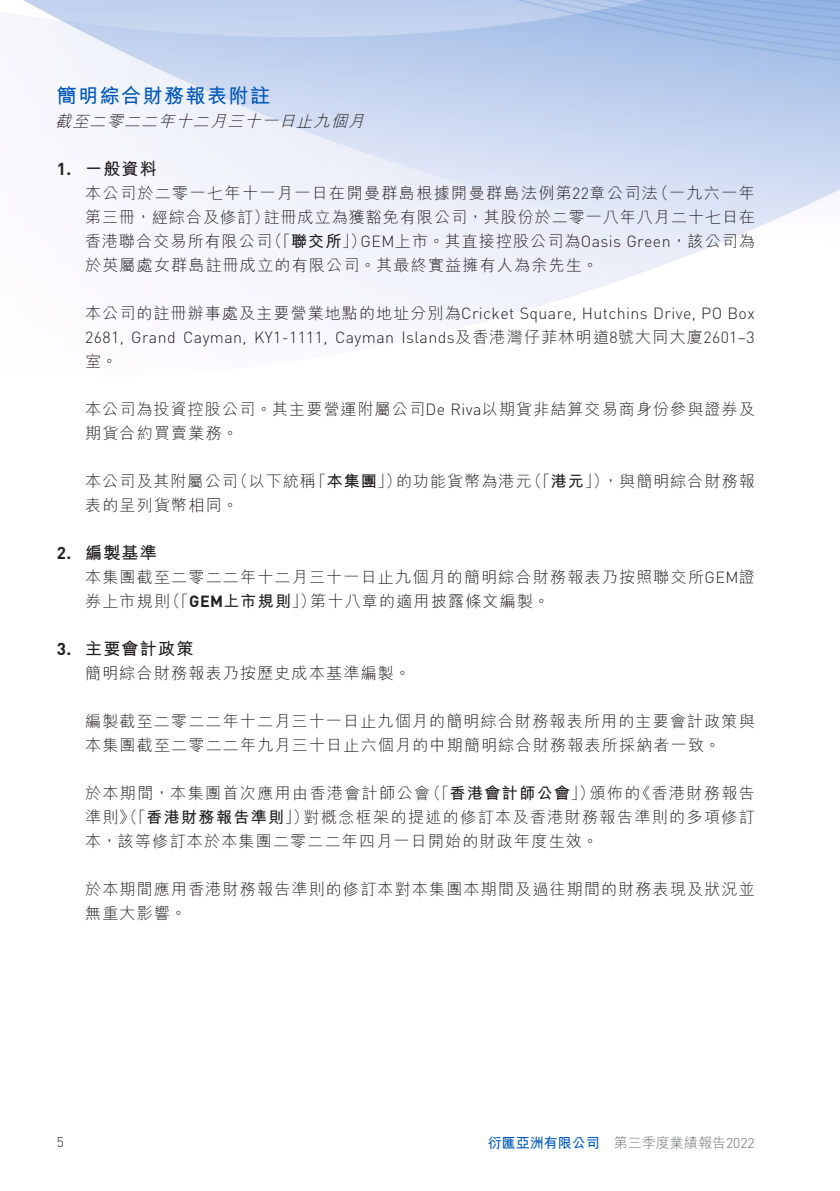
<style>
.page{position:relative;width:840px;height:1191px;background:#fff}
.page>*{position:absolute;margin:0;border:0;box-sizing:border-box;transform-origin:0 0}
._01_H1{font:700 20px "M Hei HK";letter-spacing:.075em;color:#0058b8}
._02_H2{font:700 17px "M Hei HK";letter-spacing:.075em;color:#231f20}
._02_H2-2{font:700 17px "DIN";color:#231f20}
._00_txt{font:300 16px/24px "M Hei HK";letter-spacing:.075em;color:#231f20}
._00_txt-2{font:300 16px/24px "DIN";letter-spacing:.025em;color:#231f20;text-align:right}
._00_txt-3{font:italic 300 16px "M Hei HK";color:#231f20}
._00_txt-4{font:700 16px "M Hei HK";letter-spacing:.085em;color:#231f20}
.t1{font:300 14px "M Hei HK";color:#6c6d70}
.t2{font:700 14px "M Hei HK";color:#0058b8}
.t3{font:300 14px "DIN";color:#231f20}
.s1{font-family:"DIN"}
.s2{font-weight:700}
.s3{font-family:"M Hei HK"}
.s4{font-family:"DIN";font-weight:700}
.s5{font-weight:300}
</style>
<div class="page">
<p class="_01_H1" style="left:57px;top:81px;width:215px">簡明綜合財務報表附註</p>
<p class="_00_txt-3" style="left:55px;top:113px;width:314px">截至二零二二年十二月三十一日止九個月</p>
<p class="_02_H2" style="left:85px;top:156px;width:73px">一般資料</p>
<p class="_02_H2-2" style="left:57px;top:158px;width:16px">1.</p>
<p class="_02_H2-2" style="left:57px;top:542px;width:16px">2.</p>
<p class="_02_H2-2" style="left:57px;top:638px;width:16px">3.</p>
<p class="_00_txt" style="left:652px;top:181px;width:104px">（一九六一年</p>
<p class="_00_txt" style="left:264px;top:181px;width:492px;text-indent:-179px">本公司於二零一七年十一月一日在開曼群島根據開曼群島法例第<span class="s1">22</span>章公司法<br>註冊成立為獲豁免有限公司，其股份於二零一八年八月二十七日在</p>
<p class="_00_txt" style="left:85px;top:205px;width:186px">第三冊，經綜合及修訂）</p>
<p class="_00_txt" style="left:266px;top:229px;width:101px">（「<span class="s2">聯交所</span>」）</p>
<p class="_00_txt" style="left:85px;top:229px;width:514px">香港聯合交易所有限公司<br>於英屬處女群島註冊成立的有限公司。其最終實益擁有人為余先生。</p>
<p class="_00_txt-2" style="left:85px;top:301px;width:670px"><span class="s3">本公司的註冊辦事處及主要營業地點的地址分別為</span>Cricket Square, Hutchins Drive, PO Box<br>Islands<span class="s3">及香港灣仔菲林明道</span>8<span class="s3">號大同大廈</span>2601 3–</p>
<p class="_00_txt" style="left:360px;top:229px;width:395px"><span class="s1">GEM</span>上市。其直接控股公司為<span class="s1">Oasis Green</span>，該公司為</p>
<p class="_00_txt-2" style="left:85px;top:325px;width:40px;text-align:left">2681,<span class="s3">室。</span></p>
<p class="_00_txt" style="left:85px;top:397px;width:670px">本公司為投資控股公司。其主要營運附屬公司<span class="s1">De Riva</span>以期貨非結算交易商身份參與證券及期貨合約買賣業務。</p>
<p class="_00_txt" style="left:602px;top:469px;width:153px">，與簡明綜合財務報</p>
<p class="_00_txt-2" style="left:131px;top:325px;width:46px">Grand</p>
<p class="_00_txt-2" style="left:183px;top:325px;width:65px">Cayman,</p>
<p class="_00_txt-2" style="left:335px;top:325px;width:60px">Cayman</p>
<p class="_00_txt-2" style="left:254px;top:325px;width:75px">KY1-1111,</p>
<p class="_00_txt" style="left:232px;top:469px;width:85px">（以下統稱</p>
<p class="_00_txt" style="left:310px;top:469px;width:93px">「<span class="s2">本集團</span>」）</p>
<p class="_00_txt" style="left:525px;top:469px;width:84px">（「<span class="s2">港元</span>」）</p>
<p class="_00_txt" style="left:85px;top:469px;width:154px">本公司及其附屬公司表的呈列貨幣相同。</p>
<p class="_02_H2" style="left:85px;top:540px;width:73px">編製基準</p>
<p class="_00_txt" style="left:396px;top:469px;width:137px">的功能貨幣為港元</p>
<p class="_00_txt" style="left:310px;top:565px;width:446px;text-indent:-225px">本集團截至二零二二年十二月三十一日止九個月的簡明綜合財務報表乃按照聯交所<span class="s1">GEM</span>證第十八章的適用披露條文編製。</p>
<p class="_00_txt" style="left:164px;top:589px;width:153px">（「<span class="s4">GEM</span><span class="s2">上市規則</span>」）</p>
<p class="_00_txt" style="left:85px;top:589px;width:86px">券上市規則</p>
<p class="_02_H2" style="left:85px;top:636px;width:110px">主要會計政策</p>
<p class="_00_txt" style="left:85px;top:661px;width:326px">簡明綜合財務報表乃按歷史成本基準編製。</p>
<p class="_00_txt" style="left:85px;top:709px;width:670px">編製截至二零二二年十二月三十一日止九個月的簡明綜合財務報表所用的主要會計政策與本集團截至二零二二年九月三十日止六個月的中期簡明綜合財務報表所採納者一致。</p>
<p class="_00_txt" style="left:635px;top:781px;width:121px">《香港財務報告</p>
<p class="_00_txt-4" style="left:425px;top:781px;width:171px"><span class="s5">（「</span>香港會計師公會<span class="s5">」）</span></p>
<p class="_00_txt" style="left:303px;top:781px;width:452px;text-indent:-218px">於本期間，本集團首次應用由香港會計師公會<br>對概念框架的提述的修訂本及香港財務報告準則的多項修訂</p>
<p class="_00_txt" style="left:589px;top:781px;width:52px">頒佈的</p>
<p class="_00_txt" style="left:85px;top:805px;width:514px">準則》（「<span class="s2">香港財務報告準則</span>」）<br>本，該等修訂本於本集團二零二二年四月一日開始的財政年度生效。</p>
<p class="_00_txt" style="left:85px;top:877px;width:670px">於本期間應用香港財務報告準則的修訂本對本集團本期間及過往期間的財務表現及狀況並無重大影響。</p>
<p class="t3" style="left:57px;top:1133px;width:9px">5</p>
<p class="t2" style="left:487px;top:1132px;width:113px">衍匯亞洲有限公司</p>
<p class="t1" style="left:613px;top:1135px;width:142px">第三季度業績報告<span class="s1">2022</span></p>
</div>
